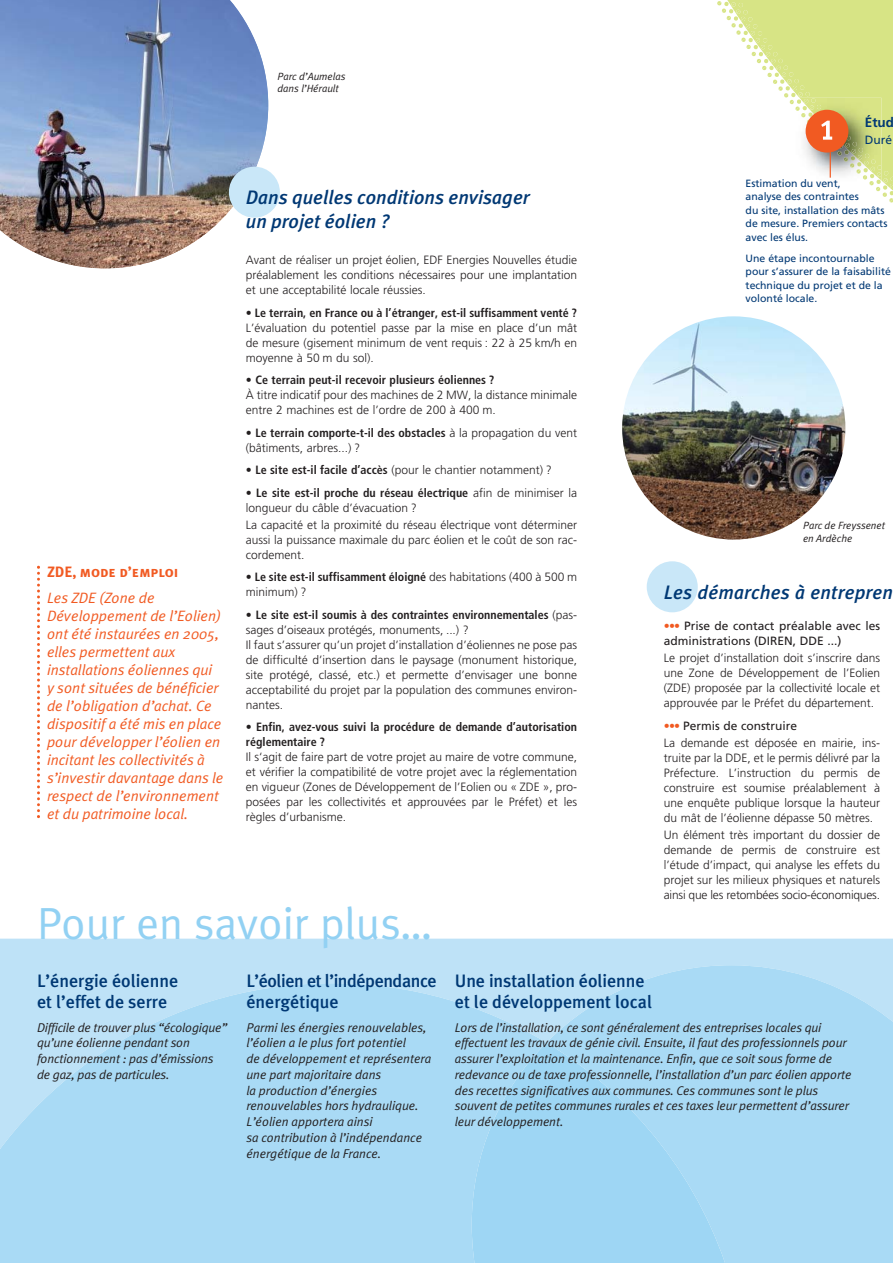
<style>
.page{position:relative;width:893px;height:1263px;background:#fff}
.page>*{position:absolute;margin:0;border:0;box-sizing:border-box;transform-origin:0 0}
.t1{font:45px "Meta Plus Normal";color:#92d1f3}
.t2{font:italic 500 19.5px/23.4px "Meta Plus";color:#003874}
.t3{font:500 18px/21px "Meta Plus";color:#003874}
.t4{font:500 18px/21px "Meta Plus";letter-spacing:-.025em;color:#003874}
.t5{font:italic 15px/18px "Meta Plus Normal";color:#f15a22}
.t6{font:15px "Meta Plus Bold Caps";color:#f15a22}
.t7{font:700 13.5px "Frutiger";color:#003874}
.t8{font:italic 12.75px/15.8px "Meta Plus Normal";letter-spacing:-.01em;color:#231f20}
.t9{font:300 12px/15px "Frutiger";color:#231f20;text-align:justify}
.t10{font:700 condensed 12px/15px "Frutiger";color:#231f20}
.t11{font:12px/15px "Frutiger";color:#231f20}
.t12{font:12px "Frutiger";color:#003874}
.t13{font:10.5px/13.5px "Frutiger";color:#003874}
.t14{font:italic 10.5px/12.6px "Meta Plus Normal";color:#231f20}
.s1{font-weight:700;font-stretch:condensed}
.s2{font-weight:300;font-stretch:normal}
.s3{font-weight:300;color:#f15a22}
.s4{color:#f15a22}
.s5{font-weight:400}
</style>
<div class="page">
<div style="left:0;top:939px;width:892px;height:44px;background:#bee2f7"></div>
<svg style="left:0;top:983px;width:546px;height:280px;background:#acdbf5"></svg>
<svg style="left:546px;top:965px;width:346px;height:298px;background:#abdaf5"></svg>
<svg style="left:472px;top:1043px;width:259px;height:220px;background:#a2d7f4"></svg>
<img style="left:0;top:0;width:268px;height:268px">
<img style="left:622px;top:316px;width:223px;height:224px;border-radius:50%">
<svg style="left:713px;top:0;width:179px;height:382px"></svg>
<div style="left:229px;top:167px;width:51px;height:51px;background:#c9e7f8;border-radius:50%"></div>
<svg style="left:37px;top:566px;width:3px;height:252px"></svg>
<div style="left:647px;top:561px;width:51px;height:51px;background:#c9e7f8;border-radius:50%"></div>
<svg style="left:717px;top:1px;width:175px;height:202px"></svg>
<p class="t6" style="left:47px;top:563px;width:133px">ZDE, mode d’emploi</p>
<p class="t5" style="left:47px;top:590px;width:178px">Les ZDE (Zone de<br>Développement de l’Eolien) ont été instaurées en 2005, elles permettent aux installations éoliennes qui<br>y sont situées de bénéficier de l’obligation d’achat. Ce dispositif a été mis en place pour développer l’éolien en incitant les collectivités à s’investir davantage dans le respect de l’environnement et du patrimoine local.</p>
<p class="t14" style="left:277px;top:71px;width:69px">Parc d’Aumelas dans l’Hérault</p>
<p class="t7" style="left:865px;top:117px;width:31px">Étud</p>
<p class="t12" style="left:865px;top:135px;width:29px">Duré</p>
<h2 class="t2" style="left:246px;top:188px;width:285px">Dans quelles conditions envisager un projet éolien ?</h2>
<p class="t13" style="left:745px;top:177px;width:143px">Estimation du vent,<br>analyse des contraintes<br>du site, installation des mâts de mesure. Premiers contacts avec les élus.</p>
<p class="t13" style="left:745px;top:252px;width:147px">Une étape incontournable pour s’assurer de la faisabilité technique du projet et de la volonté locale.</p>
<p class="t9" style="left:246px;top:253px;width:333px">Avant de réaliser un projet éolien, EDF Energies Nouvelles étudie préalablement les conditions nécessaires pour une implantation et une acceptabilité locale réussies.</p>
<p class="t10" style="left:246px;top:306px;width:333px">• Le terrain, en France ou à l’étranger, est-il suffisamment venté ?</p>
<p class="t9" style="left:246px;top:321px;width:333px">L’évaluation du potentiel passe par la mise en place d’un mât de mesure (gisement minimum de vent requis : 22 à 25 km/h en moyenne à 50 m du sol).</p>
<p class="t10" style="left:246px;top:374px;width:250px">• Ce terrain peut-il recevoir plusieurs éoliennes ?</p>
<p class="t9" style="left:246px;top:388px;width:333px">À titre indicatif pour des machines de 2 MW, la distance minimale entre 2 machines est de l’ordre de 200 à 400 m.</p>
<p class="t9" style="left:246px;top:426px;width:333px"><span class="s1">• Le terrain comporte-t-il des obstacles</span> à la propagation du vent (bâtiments, arbres...) ?</p>
<p class="t10" style="left:246px;top:464px;width:307px">• Le site est-il facile d’accès <span class="s2">(pour le chantier notamment) ?</span></p>
<p class="t9" style="left:246px;top:486px;width:333px"><span class="s1">• Le site est-il proche du réseau électrique</span> afin de minimiser la longueur du câble d’évacuation ?</p>
<p class="t9" style="left:246px;top:518px;width:333px">La capacité et la proximité du réseau électrique vont déterminer aussi la puissance maximale du parc éolien et le coût de son rac&shy;cordement.</p>
<p class="t10" style="left:246px;top:571px;width:333px">• Le site est-il suffisamment éloigné <span class="s2">des habitations (400 à 500 m minimum) ?</span></p>
<p class="t9" style="left:246px;top:608px;width:333px;text-align:left"><span class="s1">• Le site est-il soumis à des contraintes environnementales</span> (pas&shy;sages d’oiseaux protégés, monuments, ...) ?<br>Il faut s’assurer qu’un projet d’installation d’éoliennes ne pose pas de difficulté d’insertion dans le paysage (monument historique, site protégé, classé, etc.) et permette d’envisager une bonne acceptabilité du projet par la population des communes environ&shy;nantes.</p>
<p class="t10" style="left:246px;top:721px;width:333px">• Enfin, avez-vous suivi la procédure de demande d’autorisation réglementaire ?</p>
<p class="t9" style="left:246px;top:751px;width:333px">Il s‘agit de faire part de votre projet au maire de votre commune, et vérifier la compatibilité de votre projet avec la réglementation en vigueur (Zones de Développement de l’Eolien ou « ZDE », pro&shy;posées par les collectivités et approuvées par le Préfet) et les règles d’urbanisme.</p>
<p class="t14" style="left:803px;top:520px;width:84px">Parc de Freyssenet en Ardèche</p>
<h2 class="t2" style="left:664px;top:582px;width:231px">Les démarches à entrepren</h2>
<p class="t11" style="left:664px;top:619px;width:218px"><span class="s3">•••</span> Prise de contact préalable avec les administrations (DIREN, DDE ...)</p>
<p class="t9" style="left:664px;top:652px;width:218px">Le projet d’installation doit s’inscrire dans une Zone de Développement de l’Eolien (ZDE) proposée par la collectivité locale et approuvée par le Préfet du département.</p>
<p class="t9" style="left:664px;top:718px;width:218px;line-height:17.1px"><span class="s4">•••</span> <span class="s5">Permis de construire<br></span>La demande est déposée en mairie, ins-</p>
<p class="t9" style="left:664px;top:751px;width:218px">truite par la DDE, et le permis délivré par la Préfecture. L’instruction du permis de construire est soumise préalablement à une enquête publique lorsque la hauteur du mât de l’éolienne dépasse 50 mètres.</p>
<p class="t9" style="left:664px;top:828px;width:218px">Un élément très important du dossier de demande de permis de construire est l’étude d’impact, qui analyse les effets du projet sur les milieux physiques et naturels ainsi que les retombées socio-économiques.</p>
<h1 class="t1" style="left:37px;top:906px;width:396px">Pour en savoir plus…</h1>
<h3 class="t3" style="left:37px;top:972px;width:143px">L’énergie éolienne et l’effet de serre</h3>
<p class="t8" style="left:37px;top:1020px;width:192px">Difficile de trouver plus “écologique” qu’une éolienne pendant son fonctionnement : pas d’émissions de gaz, pas de particules.</p>
<h3 class="t4" style="left:246px;top:972px;width:192px">L’éolien et l’indépendance énergétique</h3>
<p class="t8" style="left:246px;top:1020px;width:186px">Parmi les énergies renouvelables, l’éolien a le plus fort potentiel<br>de développement et représentera une part majoritaire dans<br>la production d’énergies renouvelables hors hydraulique.<br>L’éolien apportera ainsi<br>sa contribution à l’indépendance énergétique de la France.</p>
<h3 class="t3" style="left:455px;top:972px;width:199px">Une installation éolienne et le développement local</h3>
<p class="t8" style="left:455px;top:1020px;width:398px">Lors de l’installation, ce sont généralement des entreprises locales qui effectuent les travaux de génie civil. Ensuite, il faut des professionnels pour assurer l’exploitation et la maintenance. Enfin, que ce soit sous forme de redevance ou de taxe professionnelle, l’installation d’un parc éolien apporte des recettes significatives aux communes. Ces communes sont le plus souvent de petites communes rurales et ces taxes leur permettent d’assurer leur développement.</p>
</div>
